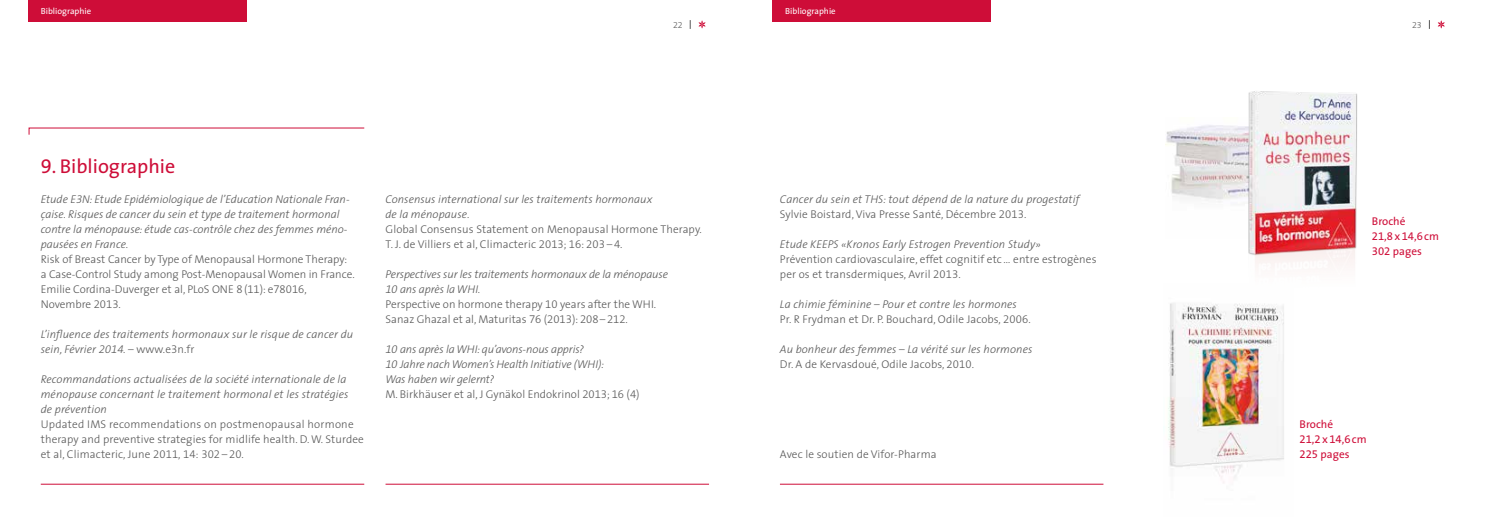
<style>
.page{position:relative;width:1489px;height:525px;background:#fff}
.page>*{position:absolute;margin:0;border:0;box-sizing:border-box;transform-origin:0 0}
.t1{font:20px "The Sans";color:#ce0d38}
.t2{font:italic 300 11.25px/15px "The Sans";letter-spacing:.005em;color:#565656}
.t3{font:300 11.25px/15px "The Sans";letter-spacing:.01em;color:#565656}
.t4{font:11.25px "The Sans";color:#ce0d38}
.t5{font:11.25px "The Sans Expert";color:#ce0d38}
.t6{font:8.75px "The Sans";color:#fff}
.t7{font:8.75px "The Sans Light Expert";color:#565656}
.s1{font-family:"The Sans Expert"}
.s2{font-family:"The Sans Light Expert";font-weight:400}
.s3{font-style:normal}
.s4{font-family:"The Sans Light Expert";font-weight:400;font-style:normal}
.s5{font-style:italic}
.s6{font-family:"The Sans Light Expert";font-weight:400;font-style:italic}
.s7{font-family:"The Sans"}
</style>
<div class="page">
<svg style="left:698px;top:20px;width:7px;height:8px"></svg>
<svg style="left:1437px;top:20px;width:7px;height:8px"></svg>
<div style="left:28px;top:0;width:218px;height:21px;background:#ce0d38"></div>
<div style="left:772px;top:0;width:218px;height:21px;background:#ce0d38"></div>
<hr style="left:41px;top:483px;width:323px;height:1px;background:#ce0d38">
<hr style="left:385px;top:483px;width:324px;height:1px;background:#ce0d38">
<hr style="left:780px;top:483px;width:323px;height:1px;background:#ce0d38">
<svg style="left:28px;top:127px;width:337px;height:8px"></svg>
<img style="left:1165px;top:125px;width:72px;height:77px">
<img style="left:1237px;top:91px;width:120px;height:175px">
<img style="left:1168px;top:303px;width:116px;height:180px">
<p class="t6" style="left:41px;top:4px;width:52px">Bibliographie</p>
<p class="t6" style="left:785px;top:4px;width:52px">Bibliographie</p>
<p class="t7" style="left:673px;top:17px;width:11px">22</p>
<h1 class="t1" style="left:41px;top:149px;width:136px"><span class="s1">9</span>. Bibliographie</h1>
<p class="t2" style="left:41px;top:191px;width:310px">Etude E<span class="s2">3</span>N: Etude Epidémiologique de l’Education Nationale Fran&shy;çaise. Risques de cancer du sein et type de traitement hormonal contre la ménopause: étude cas-contrôle chez des femmes méno&shy;pausées en France.</p>
<p class="t3" style="left:41px;top:251px;width:315px">Risk of Breast Cancer by Type of Menopausal Hormone Therapy: a Case-Control Study among Post-Menopausal Women in France.<br>Emilie Cordina-Duverger et al, PLoS ONE <span class="s2">8</span>(<span class="s2">11</span>): e<span class="s2">78016</span>, Novembre <span class="s2">2013.</span></p>
<p class="t2" style="left:41px;top:326px;width:314px">L’influence des traitements hormonaux sur le risque de cancer du sein, Février <span class="s2">2014</span>. – <span class="s3">www.e</span><span class="s4">3</span><span class="s3">n.fr</span></p>
<p class="t2" style="left:41px;top:371px;width:309px">Recommandations actualisées de la société internationale de la ménopause concernant le traitement hormonal et les stratégies de prévention</p>
<p class="t3" style="left:41px;top:416px;width:325px">Updated IMS recommendations on postmenopausal hormone therapy and preventive strategies for midlife health. D. W. Sturdee et al, Climacteric, June <span class="s2">2011, 14: 302</span> – <span class="s2">20.</span></p>
<p class="t2" style="left:385px;top:191px;width:268px">Consensus international sur les traitements hormonaux de la ménopause.</p>
<p class="t3" style="left:385px;top:221px;width:318px">Global Consensus Statement on Menopausal Hormone Therapy.<br>T. J. de Villiers et al, Climacteric <span class="s2">2013</span>; <span class="s2">16</span>: <span class="s2">203</span> – <span class="s2">4</span>.</p>
<p class="t3" style="left:385px;top:266px;width:284px"><span class="s5">Perspectives sur les traitements hormonaux de la ménopause </span><span class="s6">10</span> <span class="s5">ans après la WHI.<br></span>Perspective on hormone therapy <span class="s2">10</span> years after the WHI.<br>Sanaz Ghazal et al, Maturitas <span class="s2">76</span> (<span class="s2">2013</span>): <span class="s2">208</span>–<span class="s2">212.</span></p>
<p class="t2" style="left:385px;top:341px;width:255px"><span class="s2">10</span> ans après la WHI: qu’avons-nous appris?<br><span class="s2">10</span> Jahre nach Women’s Health Initiative (WHI):<br>Was haben wir gelernt?<br><span class="s3">M. Birkhäuser et al, J Gynäkol Endokrinol</span> <span class="s4">2013</span><span class="s3">;</span> <span class="s4">16</span> <span class="s3">(</span><span class="s4">4</span><span class="s3">)</span></p>
<p class="t2" style="left:780px;top:191px;width:301px">Cancer du sein et THS: tout dépend de la nature du progestatif<br><span class="s3">Sylvie Boistard, Viva Presse Santé, Décembre</span> <span class="s4">2013</span><span class="s3">.</span></p>
<p class="t2" style="left:780px;top:236px;width:262px">Etude KEEPS «Kronos Early Estrogen Prevention Study»</p>
<p class="t3" style="left:780px;top:251px;width:318px">Prévention cardiovasculaire, effet cognitif etc… entre estrogènes per os et transdermiques, Avril <span class="s2">2013</span>.</p>
<p class="t2" style="left:780px;top:296px;width:252px">La chimie féminine – Pour et contre les hormones<br><span class="s3">Pr. R Frydman et Dr. P. Bouchard, Odile Jacobs,</span> <span class="s4">2006.</span></p>
<p class="t2" style="left:780px;top:341px;width:254px">Au bonheur des femmes – La vérité sur les hormones<br><span class="s3">Dr. A de Kervasdoué, Odile Jacobs,</span> <span class="s4">2010.</span></p>
<p class="t3" style="left:780px;top:446px;width:158px">Avec le soutien de Vifor-Pharma</p>
<p class="t7" style="left:1411px;top:17px;width:11px">23</p>
<p class="t4" style="left:1371px;top:212px;width:35px">Broché</p>
<p class="t5" style="left:1371px;top:227px;width:69px">21,8<span class="s7">x</span>14,6<span class="s7">cm</span></p>
<p class="t4" style="left:1371px;top:242px;width:51px"><span class="s1">302</span> pages</p>
<p class="t4" style="left:1299px;top:414px;width:35px">Broché</p>
<p class="t5" style="left:1299px;top:429px;width:69px">21,2<span class="s7">x</span>14,6<span class="s7">cm</span></p>
<p class="t4" style="left:1299px;top:444px;width:51px"><span class="s1">225</span> pages</p>
</div>
